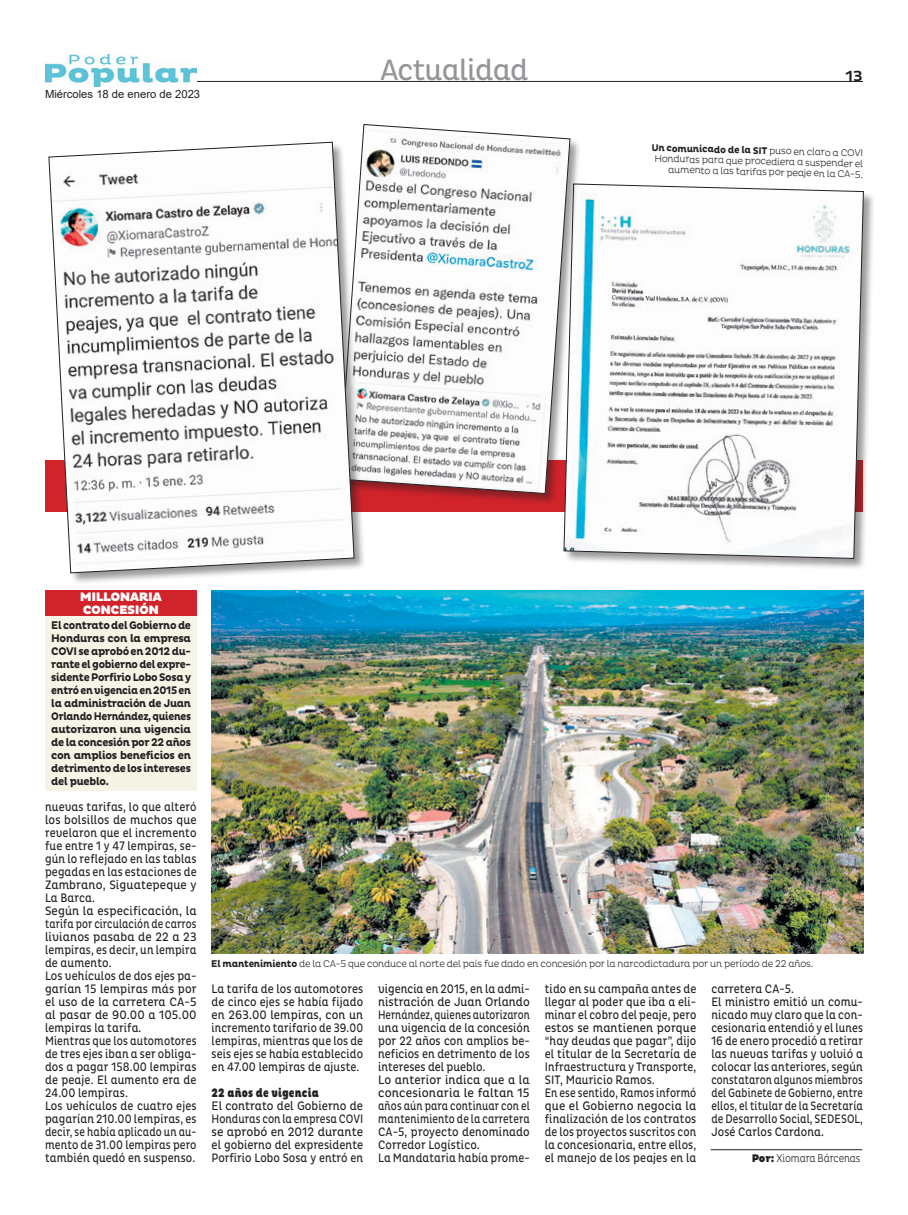
<style>
.page{position:relative;width:908px;height:1215px;background:#fff}
.page>*{position:absolute;margin:0;border:0;box-sizing:border-box;transform-origin:0 0}
.t1{font:30px "Pluto Cond";letter-spacing:-.025em;color:#939598}
.t2{font:500 15px "Pluto";color:#231f20}
.t3{font:12.5px/13px "Pluto Cond";letter-spacing:.01em;color:#231f20;scale:.9 1}
.t4{font:12.5px/13px "Pluto Cond";letter-spacing:.01em;color:#231f20;text-align:justify;scale:.93 1}
.t5{font:900 12.5px/12.5px "Pluto";letter-spacing:-.045em;color:#fff}
.t6{font:900 12.5px "Pluto Cond";letter-spacing:.01em;color:#231f20;scale:.9 1}
.t7{font:700 11.25px/13px "Pluto";letter-spacing:-.03em;color:#231f20;text-align:justify;scale:.89 1}
.t8{font:11.25px "Arial";color:#231f20}
.t9{font:300 11.25px "Pluto Cond";letter-spacing:-.01em;color:#231f20;scale:.9 1}
.t10{font:300 10px/10.4px "Pluto";letter-spacing:-.02em;color:#231f20;text-align:right;scale:.9 1}
.s1{font-weight:700}
.s2{font-family:"Pluto";font-weight:900}
</style>
<div class="page">
<hr style="left:46px;top:81px;width:816px;height:1px;background:#231f20">
<img style="left:45px;top:54px;width:151px;height:32px">
<img style="left:211px;top:590px;width:652px;height:364px">
<hr style="left:710px;top:1150px;width:152px;height:1px;background:#231f20">
<div style="left:45px;top:609px;width:152px;height:182px;background:#f5f4e6"></div>
<div style="left:45px;top:590px;width:152px;height:26px;background:#d1232a"></div>
<div style="left:45px;top:460px;width:817px;height:52px;background:#d1232a"></div>
<div style="left:563px;top:184px;width:311px;height:387px;background:#231f20;opacity:.45"></div>
<svg style="left:563px;top:184px;width:300px;height:374px"></svg>
<div style="left:338px;top:124px;width:243px;height:381px;background:#231f20;opacity:.45"></div>
<svg style="left:339px;top:124px;width:230px;height:370px"></svg>
<div style="left:48px;top:142px;width:318px;height:443px;background:#231f20;opacity:.45"></div>
<svg style="left:49px;top:142px;width:305px;height:431px"></svg>
<p class="t8" style="left:45px;top:86px;width:157px">Miércoles 18 de enero de 2023</p>
<h1 class="t1" style="left:380px;top:53px;width:150px">Actualidad</h1>
<p class="t2" style="left:845px;top:67px;width:19px">13</p>
<p class="t10" style="left:651px;top:142px;width:237px;rotate:2deg"><span class="s1">Un comunicado de la SIT</span> puso en claro a COVI<br>Honduras para que procediera a suspender el aumento a las tarifas por peaje en la CA-5.</p>
<p class="t5" style="left:80px;top:591px;width:84px">MILLONARIA<br>CONCESIÓN</p>
<p class="t7" style="left:51px;top:619px;width:158px">El contrato del Gobierno de Honduras con la empresa COVI se aprobó en 2012 du&shy;rante el gobierno del expre&shy;sidente Porfirio Lobo Sosa y entró en vigencia en 2015 en la administración de Juan Orlando Hernández, quienes autorizaron una vigencia de la concesión por 22 años con amplios beneficios en detrimento de los intereses del pueblo.</p>
<p class="t3" style="left:45px;top:800px;width:170px">nuevas tarifas, lo que alteró los bolsillos de muchos que revelaron que el incremento fue entre 1 y 47 lempiras, se&shy;gún lo reflejado en las tablas pegadas en las estaciones de<br>Zambrano, Siguatepeque y<br>La Barca.<br>Según la especificación, la tarifa por circulación de carros livianos pasaba de 22 a 23 lempiras, es decir, un lempira de aumento.<br>Los vehículos de dos ejes pa&shy;garían 15 lempiras más por el uso de la carretera CA-5 al pasar de 90.00 a 105.00 lempiras la tarifa.<br>Mientras que los automotores de tres ejes iban a ser obliga&shy;dos a pagar 158.00 lempiras de peaje. El aumento era de<br>24.00 lempiras.<br>Los vehículos de cuatro ejes pagarían 210.00 lempiras, es decir, se había aplicado un au&shy;mento de 31.00 lempiras pero también quedó en suspenso.</p>
<p class="t10" style="left:211px;top:958px;width:670px"><span class="s1">El mantenimiento</span> de la CA-5 que conduce al norte del país fue dado en concesión por la narcodictadura por un período de 22 años.</p>
<p class="t3" style="left:211px;top:982px;width:170px;text-align:justify">La tarifa de los automotores de cinco ejes se había fijado en 263.00 lempiras, con un incremento tarifario de 39.00 lempiras, mientras que los de seis ejes se había establecido en 47.00 lempiras de ajuste.</p>
<p class="t6" style="left:211px;top:1085px;width:121px">22 años de vigencia</p>
<p class="t4" style="left:211px;top:1099px;width:164px">El contrato del Gobierno de Honduras con la empresa COVI se aprobó en 2012 durante el gobierno del expresidente Porfirio Lobo Sosa y entró en</p>
<p class="t3" style="left:378px;top:982px;width:170px">vigencia en 2015, en la admi&shy;nistración de Juan Orlando<br>Hernández, quienes autorizaron una vigencia de la concesión por 22 años con amplios be&shy;neficios en detrimento de los intereses del pueblo.<br>Lo anterior indica que a la concesionaria le faltan 15 años aún para continuar con el mantenimiento de la carretera<br>CA-5, proyecto denominado<br>Corredor Logístico.<br>La Mandataria había prome-</p>
<p class="t3" style="left:544px;top:982px;width:170px">tido en su campaña antes de llegar al poder que iba a eli&shy;minar el cobro del peaje, pero estos se mantienen porque “hay deudas que pagar”, dijo el titular de la Secretaría de<br>Infraestructura y Transporte,<br>SIT, Mauricio Ramos.<br>En ese sentido, Ramos informó que el Gobierno negocia la finalización de los contratos de los proyectos suscritos con la concesionaria, entre ellos, el manejo de los peajes en la</p>
<p class="t3" style="left:711px;top:982px;width:170px">carretera CA-5.<br>El ministro emitió un comu&shy;nicado muy claro que la con&shy;cesionaria entendió y el lunes<br>16 de enero procedió a retirar las nuevas tarifas y volvió a colocar las anteriores, según constataron algunos miembros del Gabinete de Gobierno, entre ellos, el titular de la Secretaría de Desarrollo Social, SEDESOL,<br>José Carlos Cardona.</p>
<p class="t9" style="left:751px;top:1152px;width:122px"><span class="s2">Por:</span> Xiomara Bárcenas</p>
</div>
